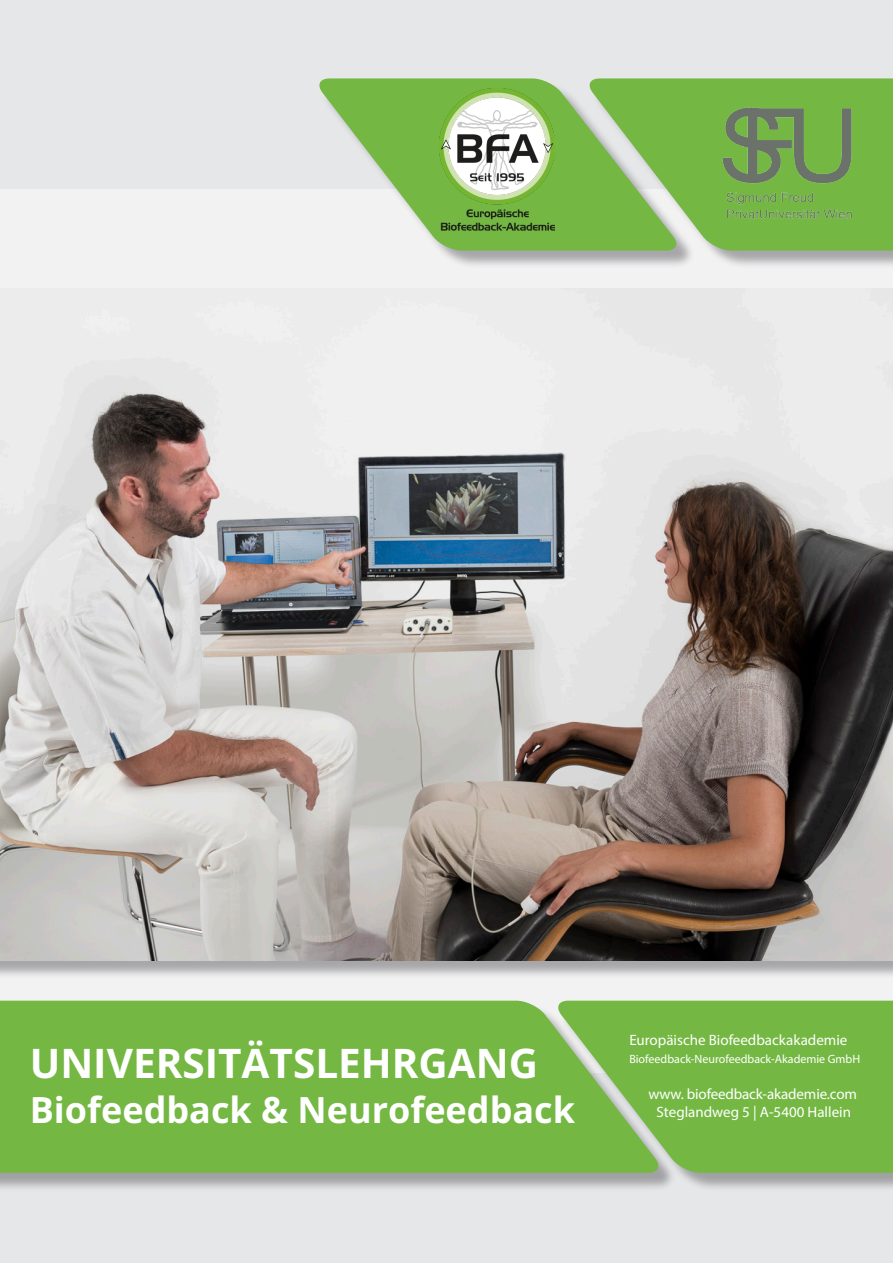
<style>
.page{position:relative;width:893px;height:1263px;background:#e6e7e9}
.page>*{position:absolute;margin:0;border:0;box-sizing:border-box;transform-origin:0 0}
.t1{font:700 40.5px "Open Sans";color:#fff}
.t2{font:700 36px "Open Sans";color:#fff}
.t3{font:15px "Myriad Pro";color:#fff}
.t4{font:12px "Myriad Pro";color:#fff}
</style>
<div class="page">
<div style="left:0;top:189px;width:893px;height:885px;background:#f2f2f3"></div>
<div style="left:0;top:290px;width:893px;height:689px;background:#5c5c5f;opacity:.5"></div>
<img style="left:0;top:288px;width:893px;height:672px">
<div style="left:0;top:1003px;width:677px;height:188px;background:#5c5c5f;opacity:.5"></div>
<div style="left:0;top:1001px;width:555px;height:172px;background:#74b843"></div>
<div style="left:592px;top:81px;width:301px;height:188px;background:#5c5c5f;opacity:.5"></div>
<div style="left:679px;top:78px;width:214px;height:173px;background:#74b843"></div>
<div style="left:322px;top:81px;width:373px;height:188px;background:#5c5c5f;opacity:.5"></div>
<svg style="left:319px;top:78px;width:360px;height:173px;fill:#74b843"></svg>
<div style="left:561px;top:1003px;width:332px;height:188px;background:#5c5c5f;opacity:.5"></div>
<div style="left:555px;top:1001px;width:338px;height:172px;background:#74b843"></div>
<img style="left:439px;top:89px;width:116px;height:144px">
<img style="left:718px;top:95px;width:142px;height:128px">
<p class="t1" style="left:30px;top:1036px;width:510px">UNIVERSITÄTSLEHRGANG</p>
<p class="t2" style="left:30px;top:1086px;width:547px">Biofeedback &amp; Neurofeedback</p>
<p class="t3" style="left:629px;top:1030px;width:220px">Europäische Biofeedbackakademie</p>
<p class="t4" style="left:629px;top:1051px;width:232px">Biofeedback-Neurofeedback-Akademie GmbH</p>
<p class="t3" style="left:648px;top:1084px;width:210px">www. biofeedback-akademie.com</p>
<p class="t3" style="left:657px;top:1102px;width:196px">Steglandweg 5 | A-5400 Hallein</p>
</div>
